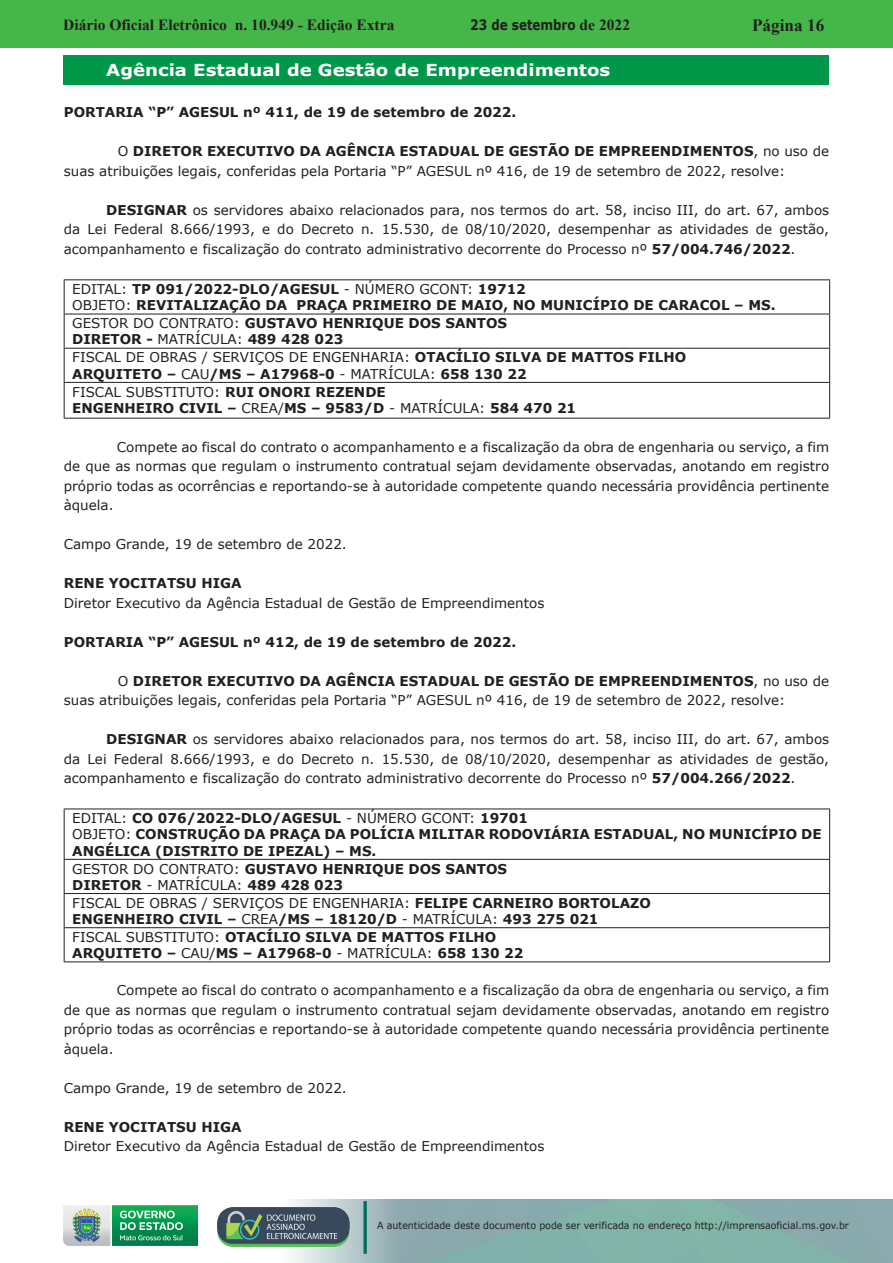
<style>
.page{position:relative;width:893px;height:1263px;background:#fff}
.page>*{position:absolute;margin:0;border:0;box-sizing:border-box;transform-origin:0 0}
.t1{font:700 17.25px "Times New Roman";color:#231f20}
.Atos_Pessoal_Executi{font:700 16.5px "Verdana";color:#fff;scale:1.1 1}
.t2{font:700 15.6px "Times New Roman";color:#231f20}
.t3{font:700 14.4px "Verdana";color:#231f20;scale:.83 1}
.t4{font:13.5px/19.5px "Verdana";color:#231f20;text-align:justify}
.t5{font:700 13.5px/16.2px "Verdana";color:#231f20}
.t6{font:9.9px "Verdana";color:#231f20;scale:.95 1}
.s1{font-family:"Times New Roman";font-size:15.6px}
.s2{font-weight:700}
.s3{font-weight:400}
</style>
<div class="page">
<div style="left:0;top:0;width:893px;height:48px;background:#45b749"></div>
<img style="left:63px;top:1199px;width:830px;height:64px">
<img style="left:364px;top:1202px;width:2px;height:51px">
<img style="left:218px;top:1207px;width:132px;height:39px">
<img style="left:64px;top:1205px;width:134px;height:41px">
<div style="left:64px;top:55px;width:765px;height:30px;background:#00974a"></div>
<hr style="left:64px;top:280px;width:1px;height:34px;background:#231f20">
<hr style="left:829px;top:280px;width:1px;height:34px;background:#231f20">
<hr style="left:64px;top:314px;width:1px;height:34px;background:#231f20">
<hr style="left:829px;top:314px;width:1px;height:34px;background:#231f20">
<hr style="left:64px;top:349px;width:1px;height:33px;background:#231f20">
<hr style="left:829px;top:349px;width:1px;height:33px;background:#231f20">
<hr style="left:64px;top:383px;width:1px;height:35px;background:#231f20">
<hr style="left:829px;top:383px;width:1px;height:35px;background:#231f20">
<hr style="left:64px;top:279px;width:766px;height:1px;background:#231f20">
<hr style="left:64px;top:314px;width:766px;height:1px;background:#231f20">
<hr style="left:64px;top:348px;width:766px;height:1px;background:#231f20">
<hr style="left:64px;top:382px;width:766px;height:1px;background:#231f20">
<hr style="left:64px;top:418px;width:766px;height:1px;background:#231f20">
<hr style="left:64px;top:808px;width:766px;height:1px;background:#231f20">
<hr style="left:64px;top:859px;width:766px;height:1px;background:#231f20">
<hr style="left:64px;top:893px;width:766px;height:1px;background:#231f20">
<hr style="left:64px;top:927px;width:766px;height:1px;background:#231f20">
<hr style="left:64px;top:961px;width:766px;height:1px;background:#231f20">
<hr style="left:64px;top:809px;width:1px;height:50px;background:#231f20">
<hr style="left:64px;top:860px;width:1px;height:33px;background:#231f20">
<hr style="left:64px;top:894px;width:1px;height:33px;background:#231f20">
<hr style="left:64px;top:928px;width:1px;height:33px;background:#231f20">
<hr style="left:829px;top:809px;width:1px;height:50px;background:#231f20">
<hr style="left:829px;top:860px;width:1px;height:33px;background:#231f20">
<hr style="left:829px;top:894px;width:1px;height:33px;background:#231f20">
<hr style="left:829px;top:928px;width:1px;height:33px;background:#231f20">
<p class="t2" style="left:63px;top:13px;width:333px">Diário Oficial Eletrônico n. 10.949 - Edição Extra</p>
<p class="t3" style="left:470px;top:15px;width:194px">23 de setembro <span class="s1">de 2022</span></p>
<p class="t1" style="left:752px;top:13px;width:74px">Página 16</p>
<p class="Atos_Pessoal_Executi" style="left:106px;top:59px;width:460px">Agência Estadual de Gestão de Empreendimentos</p>
<p class="t5" style="left:64px;top:104px;width:454px">PORTARIA “P” AGESUL nº 411, de 19 de setembro de 2022.</p>
<p class="t4" style="left:64px;top:142px;width:767px;text-indent:54px">O <span class="s2">DIRETOR EXECUTIVO DA AGÊNCIA ESTADUAL DE GESTÃO DE EMPREENDIMENTOS</span>, no uso de suas atribuições legais, conferidas pela Portaria “P” AGESUL nº 416, de 19 de setembro de 2022, resolve:</p>
<p class="t4" style="left:64px;top:200px;width:767px;text-indent:43px"><span class="s2">DESIGNAR</span> os servidores abaixo relacionados para, nos termos do art. 58, inciso III, do art. 67, ambos da Lei Federal 8.666/1993, e do Decreto n. 15.530, de 08/10/2020, desempenhar as atividades de gestão, acompanhamento e fiscalização do contrato administrativo decorrente do Processo nº <span class="s2">57/004.746/2022</span>.</p>
<p class="t5" style="left:72px;top:281px;width:455px"><span class="s3">EDITAL:</span> TP 091/2022-DLO/AGESUL <span class="s3">- NÚMERO GCONT:</span> 19712</p>
<p class="t5" style="left:72px;top:297px;width:705px"><span class="s3">OBJETO:</span> REVITALIZAÇÃO DA PRAÇA PRIMEIRO DE MAIO, NO MUNICÍPIO DE CARACOL – MS.</p>
<p class="t5" style="left:72px;top:315px;width:436px"><span class="s3">GESTOR DO CONTRATO:</span> GUSTAVO HENRIQUE DOS SANTOS</p>
<p class="t5" style="left:72px;top:331px;width:273px">DIRETOR - <span class="s3">MATRÍCULA:</span> 489 428 023</p>
<p class="t4" style="left:72px;top:348px;width:615px">FISCAL DE OBRAS / SERVIÇOS DE ENGENHARIA: <span class="s2">OTACÍLIO SILVA DE MATTOS FILHO</span></p>
<p class="t5" style="left:72px;top:365px;width:456px">ARQUITETO – <span class="s3">CAU</span>/MS – A17968-0 <span class="s3">- MATRÍCULA:</span> 658 130 22</p>
<p class="t4" style="left:72px;top:382px;width:315px">FISCAL SUBSTITUTO: <span class="s2">RUI ONORI REZENDE</span></p>
<p class="t5" style="left:72px;top:399px;width:505px">ENGENHEIRO CIVIL – <span class="s3">CREA/</span>MS – 9583/D <span class="s3">- MATRÍCULA:</span> 584 470 21</p>
<p class="t4" style="left:64px;top:437px;width:767px;text-indent:53px">Compete ao fiscal do contrato o acompanhamento e a fiscalização da obra de engenharia ou serviço, a fim de que as normas que regulam o instrumento contratual sejam devidamente observadas, anotando em registro próprio todas as ocorrências e reportando-se à autoridade competente quando necessária providência pertinente àquela.</p>
<p class="t4" style="left:64px;top:534px;width:285px">Campo Grande, 19 de setembro de 2022.</p>
<p class="t5" style="left:64px;top:575px;width:179px">RENE YOCITATSU HIGA</p>
<p class="t4" style="left:64px;top:593px;width:482px">Diretor Executivo da Agência Estadual de Gestão de Empreendimentos</p>
<p class="t5" style="left:64px;top:633px;width:454px">PORTARIA “P” AGESUL nº 412, de 19 de setembro de 2022.</p>
<p class="t4" style="left:64px;top:671px;width:767px;text-indent:54px">O <span class="s2">DIRETOR EXECUTIVO DA AGÊNCIA ESTADUAL DE GESTÃO DE EMPREENDIMENTOS</span>, no uso de suas atribuições legais, conferidas pela Portaria “P” AGESUL nº 416, de 19 de setembro de 2022, resolve:</p>
<p class="t4" style="left:64px;top:729px;width:767px;text-indent:43px"><span class="s2">DESIGNAR</span> os servidores abaixo relacionados para, nos termos do art. 58, inciso III, do art. 67, ambos da Lei Federal 8.666/1993, e do Decreto n. 15.530, de 08/10/2020, desempenhar as atividades de gestão, acompanhamento e fiscalização do contrato administrativo decorrente do Processo nº <span class="s2">57/004.266/2022</span>.</p>
<p class="t5" style="left:72px;top:810px;width:457px"><span class="s3">EDITAL:</span> CO 076/2022-DLO/AGESUL <span class="s3">- NÚMERO GCONT:</span> 19701</p>
<p class="t5" style="left:72px;top:826px;width:751px"><span class="s3">OBJETO:</span> CONSTRUÇÃO DA PRAÇA DA POLÍCIA MILITAR RODOVIÁRIA ESTADUAL, NO MUNICÍPIO DE<br>ANGÉLICA (DISTRITO DE IPEZAL) – MS.</p>
<p class="t5" style="left:72px;top:860px;width:436px"><span class="s3">GESTOR DO CONTRATO:</span> GUSTAVO HENRIQUE DOS SANTOS</p>
<p class="t5" style="left:72px;top:876px;width:272px">DIRETOR <span class="s3">- MATRÍCULA:</span> 489 428 023</p>
<p class="t4" style="left:72px;top:893px;width:580px">FISCAL DE OBRAS / SERVIÇOS DE ENGENHARIA: <span class="s2">FELIPE CARNEIRO BORTOLAZO</span></p>
<p class="t5" style="left:72px;top:910px;width:528px">ENGENHEIRO CIVIL – <span class="s3">CREA</span>/MS – 18120/D <span class="s3">- MATRÍCULA:</span> 493 275 021</p>
<p class="t5" style="left:72px;top:928px;width:426px"><span class="s3">FISCAL SUBSTITUTO:</span> OTACÍLIO SILVA DE MATTOS FILHO</p>
<p class="t5" style="left:72px;top:945px;width:453px">ARQUITETO – <span class="s3">CAU/</span>MS – A17968-0 <span class="s3">- MATRÍCULA:</span> 658 130 22</p>
<p class="t4" style="left:64px;top:980px;width:767px;text-indent:53px">Compete ao fiscal do contrato o acompanhamento e a fiscalização da obra de engenharia ou serviço, a fim de que as normas que regulam o instrumento contratual sejam devidamente observadas, anotando em registro próprio todas as ocorrências e reportando-se à autoridade competente quando necessária providência pertinente àquela.</p>
<p class="t4" style="left:64px;top:1078px;width:285px">Campo Grande, 19 de setembro de 2022.</p>
<p class="t5" style="left:64px;top:1118px;width:179px">RENE YOCITATSU HIGA</p>
<p class="t4" style="left:64px;top:1136px;width:482px">Diretor Executivo da Agência Estadual de Gestão de Empreendimentos</p>
<p class="t6" style="left:377px;top:1219px;width:498px">A autenticidade deste documento pode ser verificada no endereço http://imprensaoficial.ms.gov.br</p>
</div>
